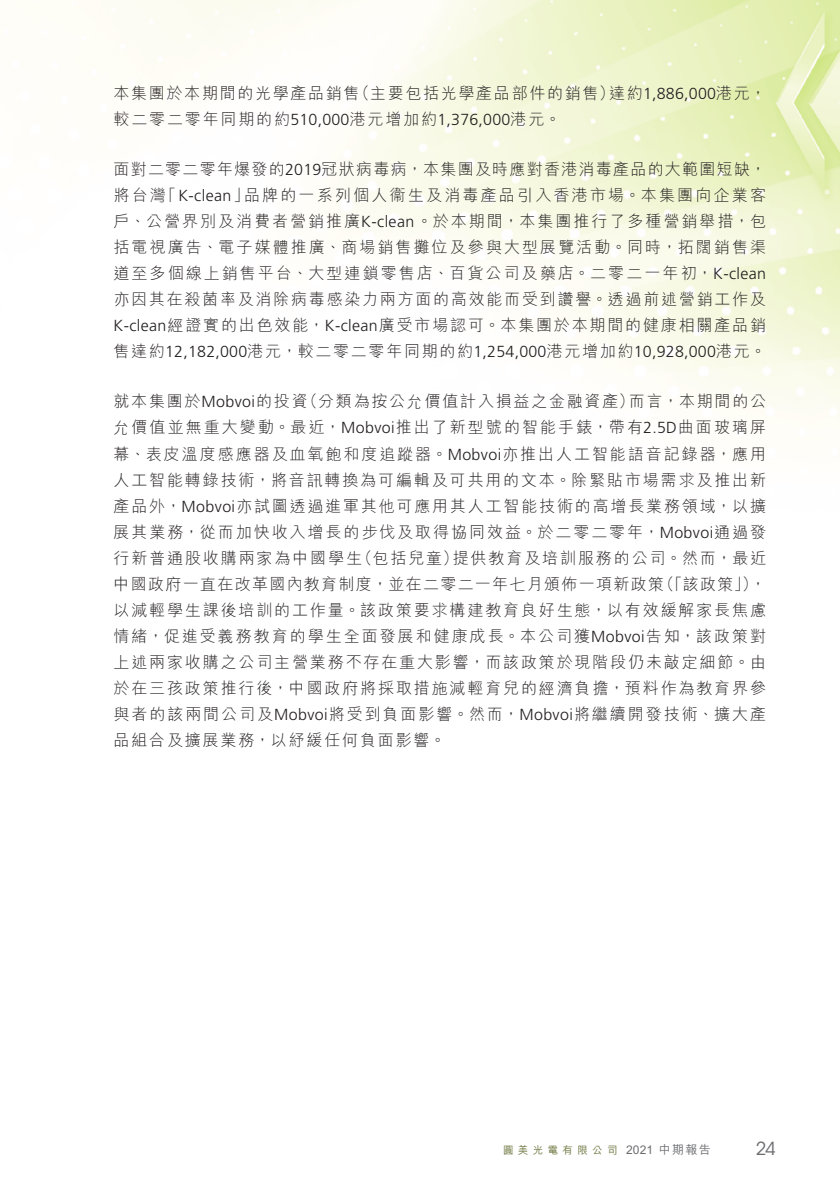
<style>
.page{position:relative;width:840px;height:1191px;background:#fff}
.page>*{position:absolute;margin:0;border:0;box-sizing:border-box;transform-origin:0 0}
.t1{font:18px "ITC Avant Garde Std";color:#6c6d70}
._01_Body_Text{font:300 16px/26px "M Hei HK";letter-spacing:.115em;color:#231f20}
._01_Body_Text-2{font:300 16px/26px "M Hei HK";letter-spacing:.08em;color:#231f20;text-align:right}
._01_Body_Text-3{font:300 16px "Frutiger LT Std";letter-spacing:.02em;color:#231f20}
.t2{font:500 12px "M Hei HK";letter-spacing:.065em;color:#6c6d70}
.t3{font:500 10.4px "M Hei HK";letter-spacing:.415em;color:#6e7740}
.s1{font-family:"Frutiger LT Std"}
.s2{font-family:"M Hei HK"}
</style>
<div class="page">
<img style="left:76px;top:0;width:763px;height:420px">
<p class="_01_Body_Text" style="left:353px;top:80px;width:262px">（主要包括光學產品部件的銷售）</p>
<p class="_01_Body_Text" style="left:113px;top:80px;width:448px">本集團於本期間的光學產品銷售<br>較二零二零年同期的約<span class="s1">510,000</span>港元增加約<span class="s1">1,376,000</span>港元。</p>
<p class="_01_Body_Text-2" style="left:113px;top:156px;width:654px">面對二零二零年爆發的<span class="s1">2019</span>冠狀病毒病，本集團及時應對香港消毒產品的大範圍短缺，品牌的一系列個人衞生及消毒產品引入香港市場。本集團向企業客</p>
<p class="_01_Body_Text-3" style="left:608px;top:85px;width:158px"><span class="s2">達約</span>1,886,000<span class="s2">港元，</span></p>
<p class="_01_Body_Text" style="left:113px;top:182px;width:653px">將台灣<br>戶、公營界別及消費者營銷推廣<span class="s1">K-clean</span>。於本期間，本集團推行了多種營銷舉措，包括電視廣告、電子媒體推廣、商場銷售攤位及參與大型展覽活動。同時，拓闊銷售渠道至多個線上銷售平台、大型連鎖零售店、百貨公司及藥店。二零二一年初，<span class="s1">K-clean</span>亦因其在殺菌率及消除病毒感染力兩方面的高效能而受到讚譽。透過前述營銷工作及<span class="s1">K-clean</span>經證實的出色效能，<span class="s1">K-clean</span>廣受市場認可。本集團於本期間的健康相關產品銷售達約<span class="s1">12,182,000</span>港元，較二零二零年同期的約<span class="s1">1,254,000</span>港元增加約<span class="s1">10,928,000</span>港元。</p>
<p class="_01_Body_Text" style="left:628px;top:388px;width:139px">而言，本期間的公</p>
<p class="_01_Body_Text-3" style="left:160px;top:187px;width:91px"><span class="s2">「</span>K-clean<span class="s2">」</span></p>
<p class="_01_Body_Text" style="left:302px;top:388px;width:334px">（分類為按公允價值計入損益之金融資產）</p>
<p class="_01_Body_Text" style="left:113px;top:388px;width:195px">就本集團於<span class="s1">Mobvoi</span>的投資</p>
<p class="_01_Body_Text" style="left:113px;top:414px;width:653px">允價值並無重大變動。最近，<span class="s1">Mobvoi</span>推出了新型號的智能手錶，帶有<span class="s1">2.5D</span>曲面玻璃屏</p>
<p class="_01_Body_Text" style="left:113px;top:440px;width:653px">幕、表皮溫度感應器及血氧飽和度追蹤器。<span class="s1">Mobvoi</span>亦推出人工智能語音記錄器，應用</p>
<p class="_01_Body_Text" style="left:113px;top:466px;width:653px">人工智能轉錄技術，將音訊轉換為可編輯及可共用的文本。除緊貼市場需求及推出新</p>
<p class="_01_Body_Text" style="left:113px;top:492px;width:653px">產品外，<span class="s1">Mobvoi</span>亦試圖透過進軍其他可應用其人工智能技術的高增長業務領域，以擴</p>
<p class="_01_Body_Text" style="left:113px;top:518px;width:653px">展其業務，從而加快收入增長的步伐及取得協同效益。於二零二零年，<span class="s1">Mobvoi</span>通過發</p>
<p class="_01_Body_Text" style="left:452px;top:544px;width:315px">提供教育及培訓服務的公司。然而，最近</p>
<p class="_01_Body_Text" style="left:356px;top:544px;width:104px">（包括兒童）</p>
<p class="_01_Body_Text" style="left:113px;top:544px;width:250px">行新普通股收購兩家為中國學生</p>
<p class="_01_Body_Text" style="left:113px;top:570px;width:653px">中國政府一直在改革國內教育制度，並在二零二一年七月頒佈一項新政策<br>以減輕學生課後培訓的工作量。該政策要求構建教育良好生態，以有效緩解家長焦慮情緒，促進受義務教育的學生全面發展和健康成長。本公司獲<span class="s1">Mobvoi</span>告知，該政策對上述兩家收購之公司主營業務不存在重大影響，而該政策於現階段仍未敲定細節。由於在三孩政策推行後，中國政府將採取措施減輕育兒的經濟負擔，預料作為教育界參與者的該兩間公司及<span class="s1">Mobvoi</span>將受到負面影響。然而，<span class="s1">Mobvoi</span>將繼續開發技術、擴大產品組合及擴展業務，以紓緩任何負面影響。</p>
<p class="_01_Body_Text" style="left:658px;top:570px;width:109px">（「該政策 ，(「</p>
<p class="t3" style="left:503px;top:1142px;width:116px">圓美光電有限公司</p>
<p class="t2" style="left:625px;top:1140px;width:86px">2021 中期報告</p>
<p class="t1" style="left:755px;top:1137px;width:21px">24</p>
</div>
